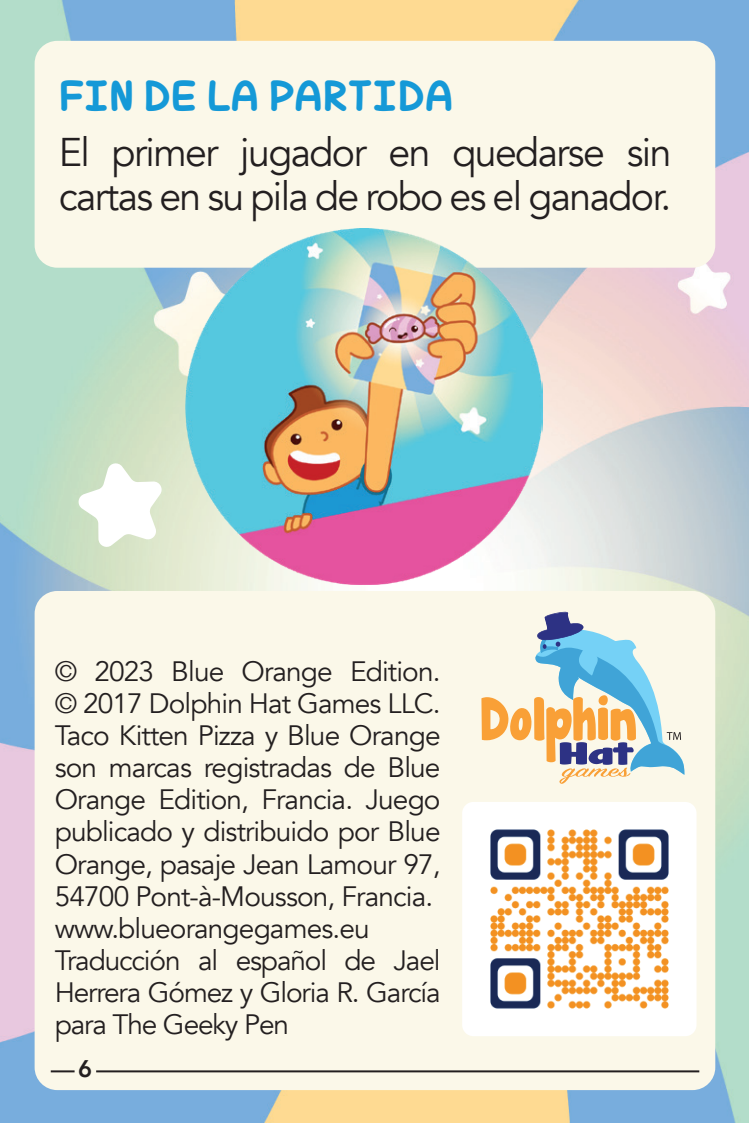
<style>
.page{position:relative;width:749px;height:1123px;background:#fff}
.page>*{position:absolute;margin:0;border:0;box-sizing:border-box;transform-origin:0 0}
.t1{font:44px "Hug Me Tight";color:#1599d7}
.t2{font:40px/44px "Avenir";letter-spacing:-.04em;color:#231f20}
.t3{font:28px/32px "Avenir";letter-spacing:-.03em;color:#231f20}
.t4{font:800 24px "Avenir";color:#231f20}
</style>
<div class="page">
<img style="left:0;top:0;width:748px;height:1123px">
<div style="left:35px;top:591px;width:680px;height:499px;background:#fbf8e9;border-radius:23px"></div>
<hr style="left:51px;top:1070px;width:24px;height:2px;background:#231f20">
<hr style="left:96px;top:1070px;width:603px;height:2px;background:#231f20">
<div style="left:35px;top:41px;width:680px;height:227px;background:#fbf8e9;border-radius:23px"></div>
<svg style="left:481px;top:611px;width:204px;height:173px"></svg>
<img style="left:185px;top:228px;width:357px;height:356px">
<svg style="left:76px;top:461px;width:88px;height:88px"></svg>
<img style="left:462px;top:802px;width:234px;height:234px">
<h1 class="t1" style="left:59px;top:67px;width:396px">FIN DE LA PARTIDA</h1>
<h2 class="t2" style="left:59px;top:131px;width:614px">El primer jugador en quedarse sin cartas en su pila de robo es el ganador.</h2>
<p class="t3" style="left:55px;top:656px;width:387px">© 2023 Blue Orange Edition. © 2017 Dolphin Hat Games LLC.<br>Taco Kitten Pizza y Blue Orange son marcas registradas de Blue<br>Orange Edition, Francia. Juego publicado y distribuido por Blue<br>Orange, pasaje Jean Lamour 97,<br>54700 Pont-à-Mousson, Francia. www.blueorangegames.eu<br>Traducción al español de Jael<br>Herrera Gómez y Gloria R. García para The Geeky Pen</p>
<p class="t4" style="left:78px;top:1050px;width:15px">6</p>
</div>
